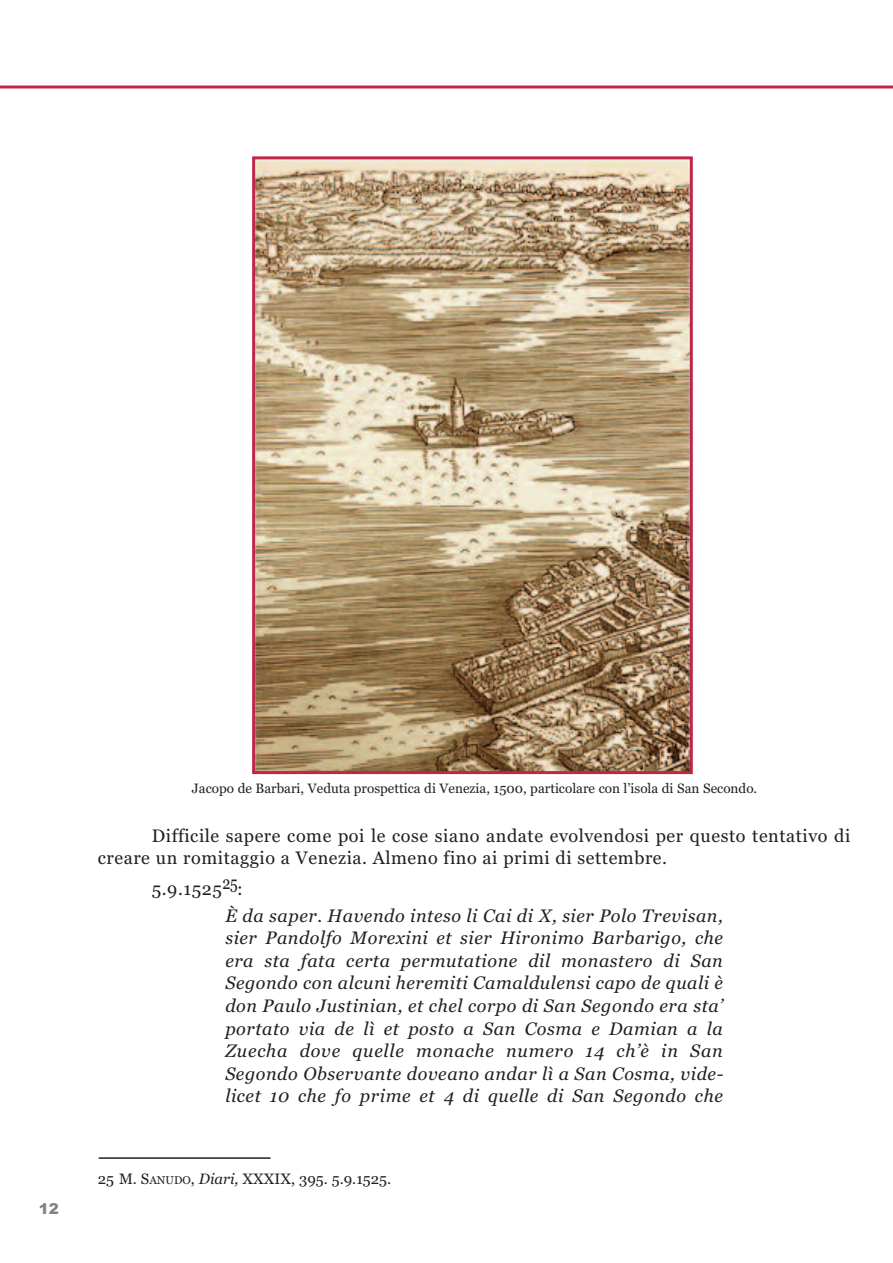
<style>
.page{position:relative;width:893px;height:1263px;background:#fff}
.page>*{position:absolute;margin:0;border:0;box-sizing:border-box;transform-origin:0 0}
.t1{font:italic 18px/22.5px "Georgia";letter-spacing:.03em;color:#231f20;text-align:justify}
.t2{font:18px/22.5px "Georgia";letter-spacing:.03em;color:#231f20}
.t3{font:15px "Georgia";color:#231f20}
.t4{font:900 15px "Arial";color:#808285}
.t5{font:13.5px "Georgia";color:#231f20}
.s1{font-size:11.25px}
.s2{font-style:italic}
</style>
<div class="page">
<hr style="left:0;top:86px;width:893px;height:2px;background:#c12547">
<img style="left:256px;top:160px;width:433px;height:610px">
<div style="left:252px;top:156px;width:441px;height:618px;border:3px solid #c12547"></div>
<hr style="left:99px;top:1157px;width:172px;height:2px;background:#231f20">
<p class="t4" style="left:39px;top:1200px;width:22px">12</p>
<p class="t5" style="left:192px;top:781px;width:567px">Jacopo de Barbari, Veduta prospettica di Venezia, 1500, particolare con l’isola di San Secondo.</p>
<p class="t2" style="left:98px;top:824px;width:754px;text-indent:54px">Difficile sapere come poi le cose siano andate evolvendosi per questo tentativo di creare un romitaggio a Venezia. Almeno fino ai primi di settembre.</p>
<p class="t2" style="left:152px;top:878px;width:93px">5.9.152525:</p>
<p class="t1" style="left:225px;top:904px;width:500px">È da saper. Havendo inteso li Cai di X, sier Polo Trevisan, sier Pandolfo Morexini et sier Hironimo Barbarigo, che era sta fata certa permutatione dil monastero di San Segondo con alcuni heremiti Camaldulensi capo de quali è don Paulo Justinian, et chel corpo di San Segondo era sta’ portato via de lì et posto a San Cosma e Damian a la Zuecha dove quelle monache numero 14 ch’è in San Segondo Observante doveano andar lì a San Cosma, vide&shy;licet 10 che fo prime et 4 di quelle di San Segondo che</p>
<p class="t3" style="left:98px;top:1170px;width:295px">25 M. S<span class="s1">ANUDO</span>, <span class="s2">Diari,</span> XXXIX, 395. 5.9.1525.</p>
</div>
